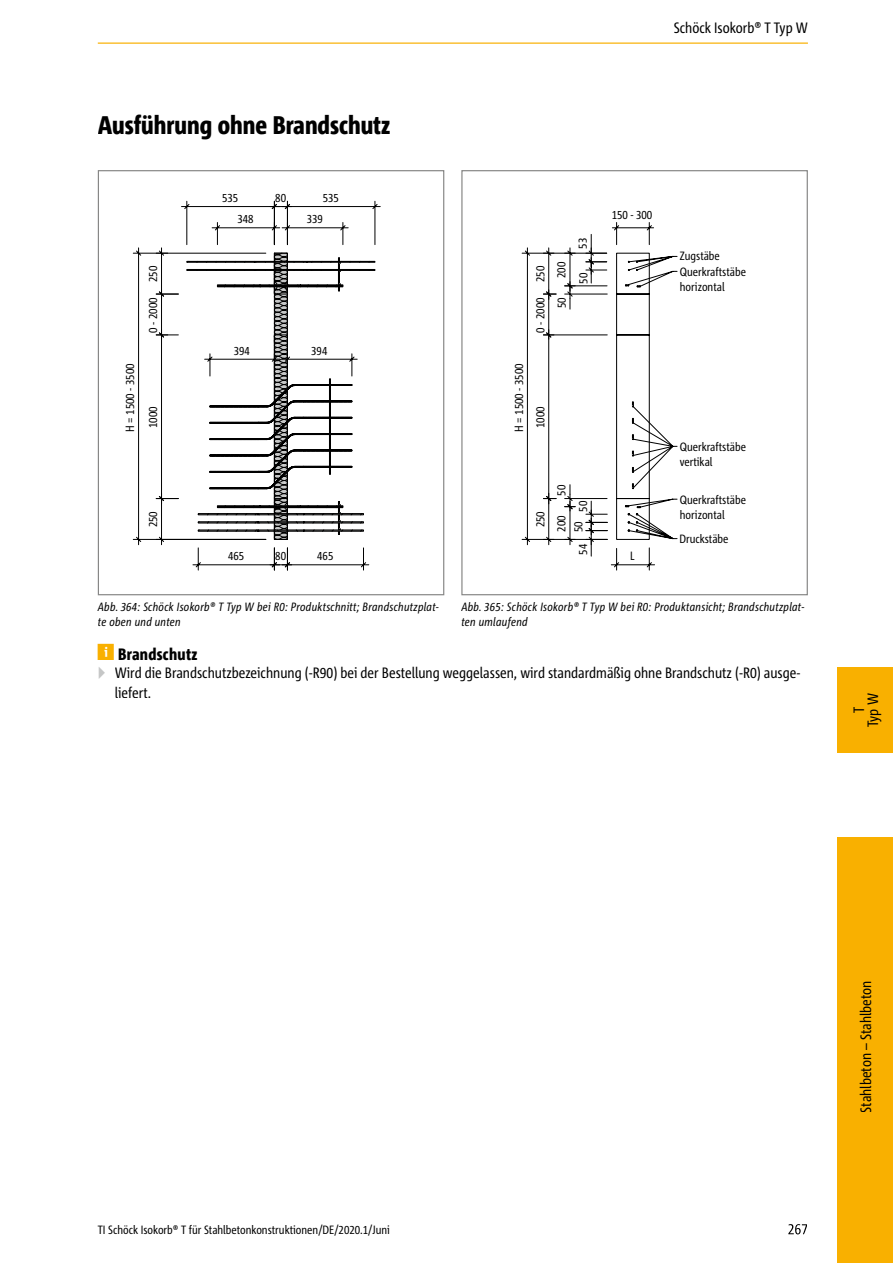
<style>
.page{position:relative;width:893px;height:1263px;background:#fff}
.page>*{position:absolute;margin:0;border:0;box-sizing:border-box;transform-origin:0 0}
.t1{font:800 condensed 25.5px "Corpid Schoeck";color:#000}
.t2{font:800 condensed 16.5px "Corpid Schoeck";letter-spacing:.02em;color:#000}
.t3{font:condensed 15px/19.5px "Corpid Schoeck";color:#000}
.t4{font:condensed 12px/14.4px "Corpid Schoeck";color:#000}
.t5{font:italic condensed 12px/15px "Corpid Schoeck";letter-spacing:.02em;color:#000}
.s1{color:#c5c6c6}
</style>
<div class="page">
<svg style="left:133px;top:247px;width:23px;height:298px"></svg>
<svg style="left:156px;top:201px;width:225px;height:370px"></svg>
<div style="left:98px;top:170px;width:346px;height:425px;border:1px solid #878786"></div>
<svg style="left:522px;top:222px;width:156px;height:349px"></svg>
<div style="left:461px;top:170px;width:347px;height:425px;border:1px solid #878786"></div>
<div style="left:838px;top:837px;width:55px;height:426px;background:#f9b000"></div>
<div style="left:838px;top:668px;width:55px;height:85px;background:#f9b000"></div>
<hr style="left:98px;top:43px;width:710px;height:1px;background:#f9b000">
<svg style="left:788px;top:1224px;width:19px;height:10px"></svg>
<h1 class="t1" style="left:98px;top:109px;width:294px">Ausführung ohne Brandschutz</h1>
<p class="t4" style="left:222px;top:191px;width:18px">535</p>
<p class="t4" style="left:323px;top:191px;width:18px">535</p>
<p class="t4" style="left:275px;top:191px;width:12px">80</p>
<p class="t4" style="left:123px;top:432px;width:70px;rotate:-90deg">H = 1500 - 3500</p>
<p class="t4" style="left:146px;top:282px;width:18px;rotate:-90deg">250</p>
<p class="t4" style="left:146px;top:333px;width:37px;rotate:-90deg">0 - 2000</p>
<p class="t4" style="left:146px;top:428px;width:23px;rotate:-90deg">1000</p>
<p class="t4" style="left:146px;top:527px;width:18px;rotate:-90deg">250</p>
<p class="t4" style="left:237px;top:212px;width:18px">348</p>
<p class="t4" style="left:307px;top:212px;width:18px">339</p>
<p class="t4" style="left:234px;top:343px;width:18px">394</p>
<p class="t4" style="left:311px;top:343px;width:18px">394</p>
<p class="t4" style="left:228px;top:549px;width:18px">465</p>
<p class="t4" style="left:275px;top:549px;width:12px">80</p>
<p class="t4" style="left:317px;top:549px;width:18px">465</p>
<p class="t3" style="left:674px;top:18px;width:136px">Schöck Isokorb® T Typ W</p>
<p class="t4" style="left:512px;top:432px;width:70px;rotate:-90deg">H = 1500 - 3500</p>
<p class="t4" style="left:533px;top:282px;width:18px;rotate:-90deg">250</p>
<p class="t4" style="left:533px;top:333px;width:37px;rotate:-90deg">0 - 2000</p>
<p class="t4" style="left:554px;top:278px;width:18px;rotate:-90deg">200</p>
<p class="t4" style="left:554px;top:308px;width:12px;rotate:-90deg">50</p>
<p class="t4" style="left:575px;top:249px;width:12px;rotate:-90deg">53</p>
<p class="t4" style="left:576px;top:284px;width:12px;rotate:-90deg">50</p>
<p class="t4" style="left:533px;top:428px;width:23px;rotate:-90deg">1000</p>
<p class="t4" style="left:533px;top:527px;width:18px;rotate:-90deg">250</p>
<p class="t4" style="left:554px;top:496px;width:12px;rotate:-90deg">50</p>
<p class="t4" style="left:554px;top:532px;width:18px;rotate:-90deg">200</p>
<p class="t4" style="left:575px;top:512px;width:12px;rotate:-90deg">50</p>
<p class="t4" style="left:571px;top:532px;width:12px;rotate:-90deg">50</p>
<p class="t4" style="left:575px;top:555px;width:12px;rotate:-90deg">54</p>
<p class="t4" style="left:612px;top:208px;width:42px">150 - 300</p>
<p class="t4" style="left:630px;top:549px;width:6px">L</p>
<p class="t4" style="left:680px;top:248px;width:68px;line-height:16.4px">Zugstäbe<br>Querkraftstäbe</p>
<p class="t4" style="left:680px;top:279px;width:46px">horizontal</p>
<p class="t4" style="left:680px;top:440px;width:68px">Querkraftstäbe vertikal</p>
<p class="t4" style="left:680px;top:493px;width:68px">Querkraftstäbe horizontal</p>
<p class="t4" style="left:679px;top:532px;width:51px">Druckstäbe</p>
<p class="t5" style="left:98px;top:599px;width:342px">Abb. 364: Schöck Isokorb® T Typ W bei R0: Produktschnitt; Brandschutzplat&shy;te oben und unten</p>
<p class="t5" style="left:461px;top:599px;width:345px">Abb. 365: Schöck Isokorb® T Typ W bei R0: Produktansicht; Brandschutzplat&shy;ten umlaufend</p>
<h2 class="t2" style="left:118px;top:644px;width:81px">Brandschutz</h2>
<p class="t3" style="left:115px;top:663px;width:687px;text-indent:-17px"><span class="s1">▶</span> Wird die Brandschutzbezeichnung (-R90) bei der Bestellung weggelassen, wird standardmäßig ohne Brandschutz (-R0) ausge&shy;liefert.</p>
<p class="t3" style="left:852px;top:727px;width:36px;line-height:14.1px;text-align:center;rotate:-90deg">T<br>Typ W</p>
<p class="t4" style="left:98px;top:1222px;width:294px">TI Schöck Isokorb® T für Stahlbetonkonstruktionen/DE/2020.1/Juni</p>
<p class="t3" style="left:856px;top:1112px;width:134px;rotate:-90deg">Stahlbeton – Stahlbeton</p>
</div>
